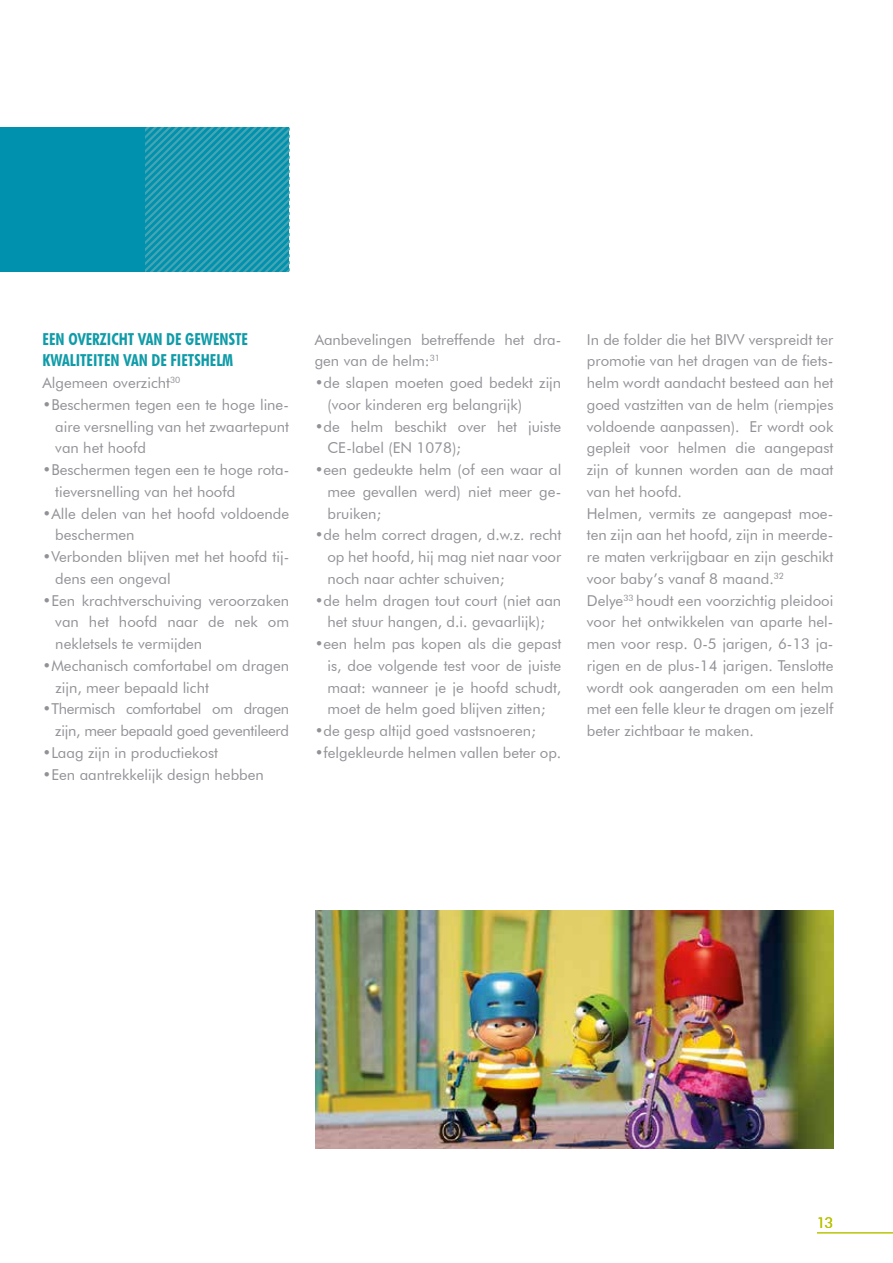
<style>
.page{position:relative;width:893px;height:1263px;background:#fff}
.page>*{position:absolute;margin:0;border:0;box-sizing:border-box;transform-origin:0 0}
.t1{font:700 condensed 16.5px/21.8px "Futura BT";color:#0f9ca8}
.t2{font:15px/21.8px "Futura BT";color:#919197}
.t3{font:15px/21.8px "Futura BT";letter-spacing:-.02em;color:#919197;text-align:right}
.t4{font:15px "Futura BT";color:#b8c400}
</style>
<div class="page">
<div style="left:0;top:127px;width:289px;height:144px;background:#0091ae"></div>
<svg style="left:145px;top:127px;width:144px;height:144px"></svg>
<img style="left:315px;top:910px;width:518px;height:239px">
<hr style="left:817px;top:1232px;width:76px;height:1px;background:#b8c400">
<p class="t1" style="left:43px;top:328px;width:207px">EEN OVERZICHT VAN DE GEWENSTE<br>KWALITEITEN VAN DE FIETSHELM</p>
<p class="t2" style="left:43px;top:372px;width:139px">Algemeen overzicht<sup>30</sup></p>
<p class="t2" style="left:55px;top:393px;width:235px;text-align:justify;text-indent:-13px">•Beschermen tegen een te hoge line&shy;aire versnelling van het zwaartepunt van het hoofd</p>
<p class="t2" style="left:55px;top:459px;width:235px;text-indent:-13px">•Beschermen tegen een te hoge rota&shy;tieversnelling van het hoofd</p>
<p class="t2" style="left:55px;top:502px;width:235px;text-indent:-13px">•Alle delen van het hoofd voldoende beschermen</p>
<p class="t2" style="left:55px;top:546px;width:235px;text-indent:-13px">•Verbonden blijven met het hoofd tij&shy;dens een ongeval</p>
<p class="t2" style="left:55px;top:589px;width:235px;text-align:justify;text-indent:-13px">•Een krachtverschuiving veroorzaken van het hoofd naar de nek om nekletsels te vermijden</p>
<p class="t2" style="left:55px;top:654px;width:235px;text-indent:-13px">•Mechanisch comfortabel om dragen zijn, meer bepaald licht</p>
<p class="t3" style="left:43px;top:698px;width:248px">•Thermisch comfortabel om dragen zijn, meer bepaald goed geventileerd</p>
<p class="t2" style="left:43px;top:741px;width:177px">•Laag zijn in productiekost</p>
<p class="t2" style="left:43px;top:763px;width:223px">•Een aantrekkelijk design hebben</p>
<p class="t2" style="left:315px;top:328px;width:248px">Aanbevelingen betreffende het dra&shy;gen van de helm:<sup>31</sup></p>
<p class="t2" style="left:327px;top:372px;width:235px;text-indent:-13px">•de slapen moeten goed bedekt zijn (voor kinderen erg belangrijk)</p>
<p class="t2" style="left:327px;top:415px;width:235px;text-indent:-13px">•de helm beschikt over het juiste<br>CE-label (EN 1078);</p>
<p class="t2" style="left:327px;top:459px;width:235px;text-align:justify;text-indent:-13px">•een gedeukte helm (of een waar al mee gevallen werd) niet meer ge&shy;bruiken;</p>
<p class="t2" style="left:327px;top:524px;width:235px;text-align:justify;text-indent:-13px">•de helm correct dragen, d.w.z. recht op het hoofd, hij mag niet naar voor noch naar achter schuiven;</p>
<p class="t2" style="left:315px;top:589px;width:248px;text-align:center">•de helm dragen tout court (niet aan het stuur hangen, d.i. gevaarlijk);</p>
<p class="t2" style="left:327px;top:633px;width:235px;text-align:justify;text-indent:-13px">•een helm pas kopen als die gepast is, doe volgende test voor de juiste maat: wanneer je je hoofd schudt, moet de helm goed blijven zitten;</p>
<p class="t2" style="left:315px;top:720px;width:223px">•de gesp altijd goed vastsnoeren;</p>
<p class="t2" style="left:315px;top:741px;width:248px">•felgekleurde helmen vallen beter op.</p>
<p class="t2" style="left:587px;top:328px;width:248px">In de folder die het BIVV verspreidt ter promotie van het dragen van de fiets&shy;helm wordt aandacht besteed aan het goed vastzitten van de helm (riempjes voldoende aanpassen). Er wordt ook gepleit voor helmen die aangepast zijn of kunnen worden aan de maat van het hoofd.<br>Helmen, vermits ze aangepast moe&shy;ten zijn aan het hoofd, zijn in meerde&shy;re maten verkrijgbaar en zijn geschikt voor baby’s vanaf 8 maand.<sup>32<br></sup>Delye<sup>33</sup> houdt een voorzichtig pleidooi voor het ontwikkelen van aparte hel&shy;men voor resp. 0-5 jarigen, 6-13 ja&shy;rigen en de plus-14 jarigen. Tenslotte wordt ook aangeraden om een helm met een felle kleur te dragen om jezelf beter zichtbaar te maken.</p>
<p class="t4" style="left:817px;top:1214px;width:18px">13</p>
</div>
